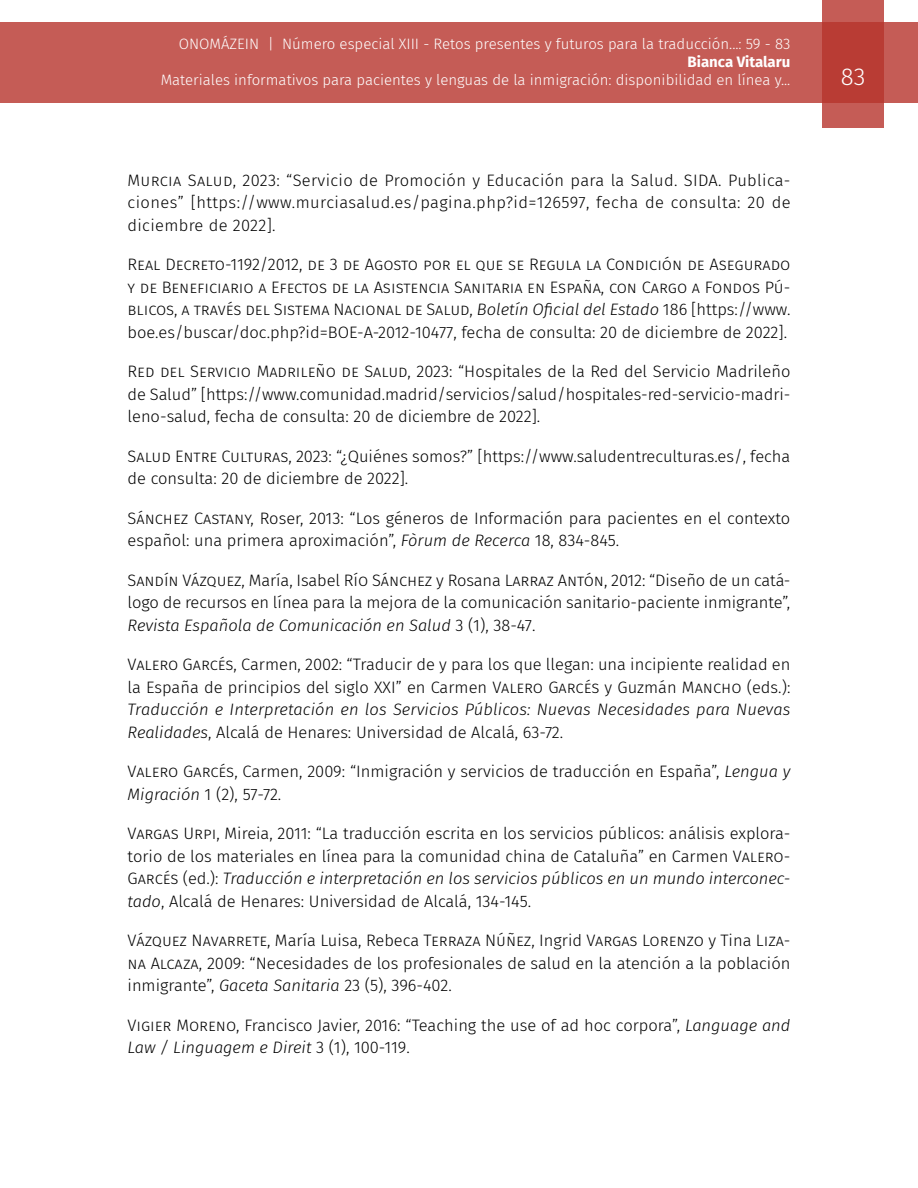
<style>
.page{position:relative;width:918px;height:1188px;background:#fff}
.page>*{position:absolute;margin:0;border:0;box-sizing:border-box;transform-origin:0 0}
.t1{font:300 24px "Fira Sans";color:#fff}
.t2{font:300 16.5px/22.5px "Fira Sans";color:#000;text-align:justify}
.t3{font:italic 300 16.5px/22.5px "Fira Sans";letter-spacing:.005em;color:#000}
.t4{font:300 15px "Fira Sans";color:#fff}
.t5{font:700 15px "Fira Sans";color:#fff}
.s1{font-style:italic}
.s2{font-style:normal}
</style>
<div class="page">
<div style="left:0;top:23px;width:918px;height:80px;background:#c55c56"></div>
<svg style="left:822px;top:0;width:62px;height:128px;background:#bd4740"></svg>
<p class="t4" style="left:179px;top:34px;width:613px">ONOMÁZEIN | Número especial XIII - Retos presentes y futuros para la traducción...: 59 - 83</p>
<p class="t5" style="left:688px;top:50px;width:104px">Bianca Vitalaru</p>
<p class="t4" style="left:161px;top:70px;width:631px">Materiales informativos para pacientes y lenguas de la inmigración: disponibilidad en línea y...</p>
<h1 class="t1" style="left:841px;top:60px;width:26px">83</h1>
<p class="t2" style="left:128px;top:168px;width:665px">Murcia Salud, 2023: “Servicio de Promoción y Educación para la Salud. SIDA. Publica&shy;ciones” [https://www.murciasalud.es/pagina.php?id=126597, fecha de consulta: 20 de diciembre de 2022].</p>
<p class="t2" style="left:128px;top:253px;width:664px">Real Decreto-1192/2012, de 3 de Agosto por el que se Regula la Condición de Asegurado y de Beneficiario a Efectos de la Asistencia Sanitaria en España, con Cargo a Fondos Pú&shy;blicos, a través del Sistema Nacional de Salud, <span class="s1">Boletín Oficial del Estado</span> 186 [https://www. boe.es/buscar/doc.php?id=BOE-A-2012-10477, fecha de consulta: 20 de diciembre de 2022].</p>
<p class="t2" style="left:128px;top:360px;width:664px">Red del Servicio Madrileño de Salud, 2023: “Hospitales de la Red del Servicio Madrileño de Salud” [https://www.comunidad.madrid/servicios/salud/hospitales-red-servicio-madri&shy;leno-salud, fecha de consulta: 20 de diciembre de 2022].</p>
<p class="t2" style="left:128px;top:444px;width:664px">Salud Entre Culturas, 2023: “¿Quiénes somos?” [https://www.saludentreculturas.es/, fecha de consulta: 20 de diciembre de 2022].</p>
<p class="t2" style="left:128px;top:506px;width:664px">Sánchez Castany, Roser, 2013: “Los géneros de Información para pacientes en el contexto español: una primera aproximación”, <span class="s1">Fòrum de Recerca</span> 18, 834-845.</p>
<p class="t2" style="left:128px;top:568px;width:664px">Sandín Vázquez, María, Isabel Río Sánchez y Rosana Larraz Antón, 2012: “Diseño de un catá&shy;logo de recursos en línea para la mejora de la comunicación sanitario-paciente inmigrante”, <span class="s1">Revista Española de Comunicación en Salud</span> 3 (1), 38-47.</p>
<p class="t2" style="left:128px;top:653px;width:664px">Valero Garcés, Carmen, 2002: “Traducir de y para los que llegan: una incipiente realidad en la España de principios del siglo XXI” en Carmen Valero Garcés y Guzmán Mancho (eds.):</p>
<p class="t3" style="left:128px;top:698px;width:664px">Traducción e Interpretación en los Servicios Públicos: Nuevas Necesidades para Nuevas<br>Realidades<span class="s2">, Alcalá de Henares: Universidad de Alcalá, 63-72.</span></p>
<p class="t2" style="left:128px;top:760px;width:664px">Valero Garcés, Carmen, 2009: “Inmigración y servicios de traducción en España”, <span class="s1">Lengua y<br>Migración</span> 1 (2), 57-72.</p>
<p class="t2" style="left:128px;top:822px;width:664px">Vargas Urpi, Mireia, 2011: “La traducción escrita en los servicios públicos: análisis explora&shy;torio de los materiales en línea para la comunidad china de Cataluña” en Carmen Valero-Garcés (ed.): <span class="s1">Traducción e interpretación en los servicios públicos en un mundo interconec&shy;tado</span>, Alcalá de Henares: Universidad de Alcalá, 134-145.</p>
<p class="t2" style="left:128px;top:929px;width:664px">Vázquez Navarrete, María Luisa, Rebeca Terraza Núñez, Ingrid Vargas Lorenzo y Tina Liza&shy;na Alcaza, 2009: “Necesidades de los profesionales de salud en la atención a la población inmigrante”, <span class="s1">Gaceta Sanitaria</span> 23 (5), 396-402.</p>
<p class="t2" style="left:128px;top:1014px;width:664px">Vigier Moreno, Francisco Javier, 2016: “Teaching the use of ad hoc corpora”, <span class="s1">Language and<br>Law / Linguagem e Direit</span> 3 (1), 100-119.</p>
</div>
